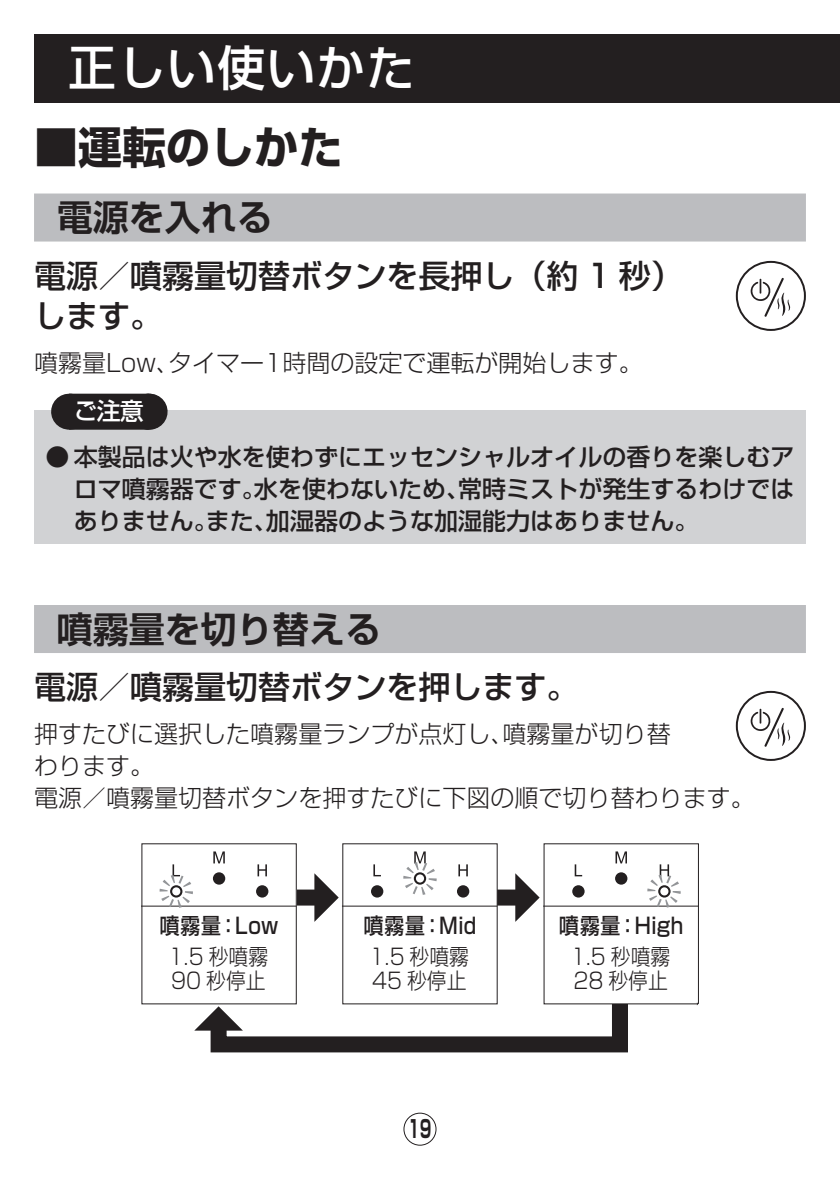
<style>
.page{position:relative;width:840px;height:1191px;background:#fff}
.page>*{position:absolute;margin:0;border:0;box-sizing:border-box;transform-origin:0 0}
.t1{font:500 48px "Shin Go Pro";letter-spacing:.035em;color:#fff}
.t2{font:700 44px "Shin Go Pro";color:#231f20}
.t3{font:700 36px "Shin Go Pro De";color:#231f20}
.t4{font:500 32px/40px "Shin Go Pro";color:#231f20}
.t5{font:300 24px/32px "Shin Go Pro";color:#231f20}
.t6{font:500 24px/32px "Shin Go Pro";color:#231f20;text-align:justify}
.t7{font:500 24px "Shin Go Pro";color:#fff}
.t8{font:700 24px "Shin Go Pro";color:#231f20;scale:.6 1}
.t9{font:300 22px/24px "Shin Go Pro";color:#231f20;scale:.9 1}
.t10{font:500 22px "Shin Go Pro";letter-spacing:.035em;color:#231f20;scale:.9 1}
</style>
<div class="page">
<div style="left:403px;top:1112px;width:33px;height:33px;border:1px solid #231f20;border-radius:50%"></div>
<div style="left:34px;top:34px;width:805px;height:68px;background:#231f20"></div>
<div style="left:34px;top:193px;width:771px;height:48px;background:#bcbdc0"></div>
<div style="left:34px;top:605px;width:771px;height:48px;background:#bcbdc0"></div>
<div style="left:34px;top:410px;width:771px;height:134px;background:#d1d2d4"></div>
<div style="left:69px;top:394px;width:79px;height:36px;background:#231f20"></div>
<svg style="left:109px;top:429px;width:38px;height:1px"></svg>
<hr style="left:148px;top:394px;width:1px;height:36px;background:#231f20">
<svg style="left:750px;top:278px;width:39px;height:39px"></svg>
<div style="left:735px;top:261px;width:70px;height:70px;border:2px solid #231f20;border-radius:50%"></div>
<svg style="left:750px;top:707px;width:39px;height:39px"></svg>
<div style="left:735px;top:691px;width:70px;height:70px;border:2px solid #231f20;border-radius:50%"></div>
<hr style="left:141px;top:905px;width:155px;height:1px;background:#231f20">
<svg style="left:172px;top:864px;width:3px;height:10px"></svg>
<svg style="left:170px;top:885px;width:12px;height:12px"></svg>
<svg style="left:194px;top:843px;width:504px;height:209px"></svg>
<div style="left:159px;top:874px;width:34px;height:34px;border:8px dashed #939598;border-radius:50%"></div>
<div style="left:403px;top:861px;width:33px;height:34px;border:8px dashed #939598;border-radius:50%"></div>
<div style="left:647px;top:874px;width:33px;height:34px;border:8px dashed #939598;border-radius:50%"></div>
<h1 class="t1" style="left:68px;top:29px;width:348px">正しい使いかた</h1>
<h2 class="t2" style="left:34px;top:112px;width:309px">■運転のしかた</h2>
<h3 class="t3" style="left:57px;top:188px;width:218px">電源を入れる</h3>
<h3 class="t4" style="left:34px;top:252px;width:650px">電源／噴霧量切替ボタンを長押し（約 1 秒）します。</h3>
<p class="t5" style="left:34px;top:344px;width:610px">噴霧量Low、タイマー1時間の設定で運転が開始します。</p>
<p class="t7" style="left:74px;top:391px;width:72px">ご注意</p>
<p class="t6" style="left:74px;top:437px;width:722px;text-indent:-28px">● 本製品は火や水を使わずにエッセンシャルオイルの香りを楽しむアロマ噴霧器です。水を使わないため、常時ミストが発生するわけではありません。また、加湿器のような加湿能力はありません。</p>
<h3 class="t3" style="left:57px;top:599px;width:326px">噴霧量を切り替える</h3>
<h3 class="t4" style="left:34px;top:663px;width:546px">電源／噴霧量切替ボタンを押します。</h3>
<p class="t5" style="left:34px;top:715px;width:722px">押すたびに選択した噴霧量ランプが点灯し、噴霧量が切り替<br>わります。<br>電源／噴霧量切替ボタンを押すたびに下図の順で切り替わります。</p>
<p class="t10" style="left:159px;top:908px;width:133px">噴霧量：Low</p>
<p class="t10" style="left:363px;top:908px;width:126px">噴霧量：Mid</p>
<p class="t10" style="left:559px;top:908px;width:139px">噴霧量：High</p>
<p class="t9" style="left:168px;top:942px;width:112px">1.5 秒噴霧<br>90 秒停止</p>
<p class="t9" style="left:369px;top:941px;width:112px">1.5 秒噴霧<br>45 秒停止</p>
<p class="t9" style="left:570px;top:941px;width:112px">1.5 秒噴霧<br>28 秒停止</p>
<p class="t8" style="left:408px;top:1110px;width:41px">19</p>
</div>
